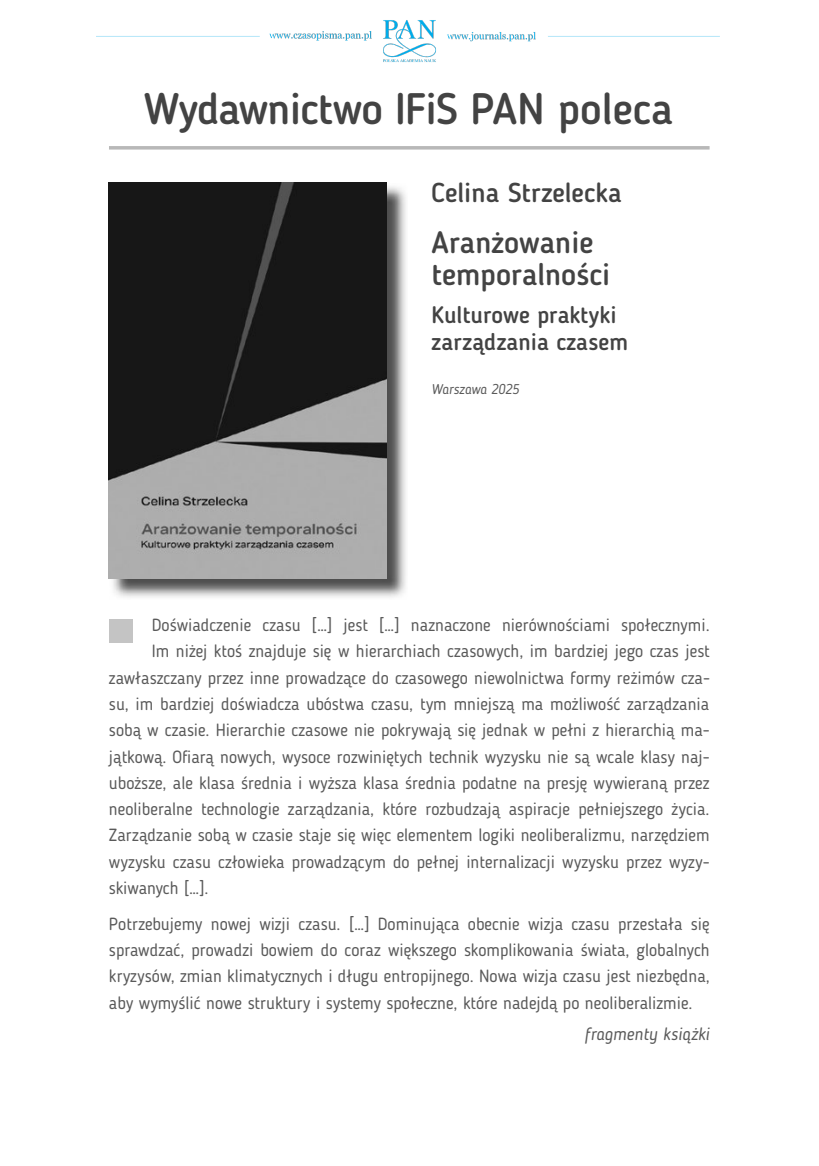
<style>
.page{position:relative;width:819px;height:1166px;background:#fff}
.page>*{position:absolute;margin:0;border:0;box-sizing:border-box;transform-origin:0 0}
.t1{font:500 43.75px "Blogger Sans";letter-spacing:-.02em;color:#434343}
.t2{font:500 30.62px/31.5px "Blogger Sans";color:#434343}
.t3{font:500 27.12px "Blogger Sans";color:#434343}
.t4{font:500 23.62px/26.2px "Blogger Sans";color:#434343}
.t5{font:17.5px/26.2px "Blogger Sans";color:#5a5a5a;text-align:justify}
.t6{font:italic 17.5px "Blogger Sans";color:#5a5a5a}
.t7{font:italic 14px "Blogger Sans";color:#5a5a5a}
</style>
<div class="page">
<img style="left:96px;top:20px;width:624px;height:43px">
<img style="left:109px;top:186px;width:297px;height:411px">
<img style="left:109px;top:183px;width:278px;height:395px">
<div style="left:109px;top:619px;width:23px;height:23px;background:#c4c4c4"></div>
<svg style="left:109px;top:146px;width:600px;height:4px;background:#c0c0c0"></svg>
<h1 class="t1" style="left:144px;top:83px;width:530px">Wydawnictwo IFiS PAN poleca</h1>
<h3 class="t3" style="left:431px;top:176px;width:192px">Celina Strzelecka</h3>
<h2 class="t2" style="left:431px;top:227px;width:180px">Aranżowanie temporalności</h2>
<h3 class="t4" style="left:431px;top:302px;width:198px">Kulturowe praktyki zarządzania czasem</h3>
<p class="t7" style="left:431px;top:380px;width:89px">Warszawa 2025</p>
<p class="t5" style="left:152px;top:612px;width:559px">Doświadczenie czasu […] jest […] naznaczone nierównościami społecznymi.</p>
<p class="t5" style="left:152px;top:638px;width:559px">Im niżej ktoś znajduje się w hierarchiach czasowych, im bardziej jego czas jest</p>
<p class="t5" style="left:109px;top:664px;width:602px">zawłaszczany przez inne prowadzące do czasowego niewolnictwa formy reżimów cza-</p>
<p class="t5" style="left:109px;top:691px;width:602px">su, im bardziej doświadcza ubóstwa czasu, tym mniejszą ma możliwość zarządzania</p>
<p class="t5" style="left:109px;top:717px;width:602px">sobą w czasie. Hierarchie czasowe nie pokrywają się jednak w pełni z hierarchią ma-</p>
<p class="t5" style="left:109px;top:743px;width:602px">jątkową. Ofiarą nowych, wysoce rozwiniętych technik wyzysku nie są wcale klasy naj-</p>
<p class="t5" style="left:109px;top:769px;width:602px">uboższe, ale klasa średnia i wyższa klasa średnia podatne na presję wywieraną przez</p>
<p class="t5" style="left:109px;top:796px;width:602px">neoliberalne technologie zarządzania, które rozbudzają aspiracje pełniejszego życia.</p>
<p class="t5" style="left:109px;top:822px;width:602px">Zarządzanie sobą w czasie staje się więc elementem logiki neoliberalizmu, narzędziem</p>
<p class="t5" style="left:109px;top:848px;width:602px">wyzysku czasu człowieka prowadzącym do pełnej internalizacji wyzysku przez wyzy-</p>
<p class="t5" style="left:109px;top:874px;width:101px">skiwanych […].</p>
<p class="t5" style="left:109px;top:911px;width:602px">Potrzebujemy nowej wizji czasu. […] Dominująca obecnie wizja czasu przestała się sprawdzać, prowadzi bowiem do coraz większego skomplikowania świata, globalnych kryzysów, zmian klimatycznych i długu entropijnego. Nowa wizja czasu jest niezbędna, aby wymyślić nowe struktury i systemy społeczne, które nadejdą po neoliberalizmie.</p>
<p class="t6" style="left:584px;top:1023px;width:126px">fragmenty książki</p>
</div>
